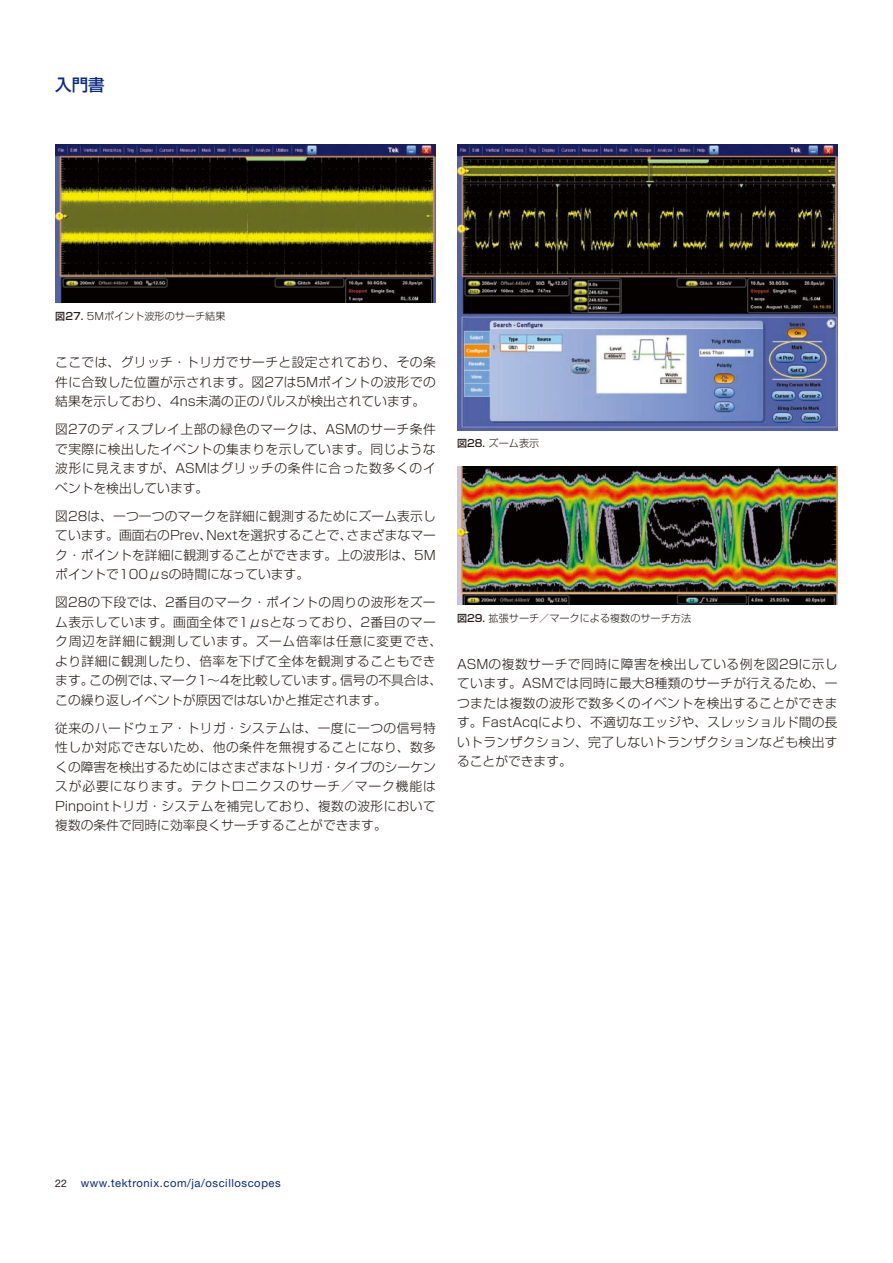
<style>
.page{position:relative;width:893px;height:1263px;background:#fff}
.page>*{position:absolute;margin:0;border:0;box-sizing:border-box;transform-origin:0 0}
.t1{font:500 16.5px "Shin Go Pro";color:#09297f}
.t2{font:300 12.75px/19.5px "Shin Go Pro";letter-spacing:.025em;color:#231916;text-align:justify}
.t3{font:11.25px "Helvetica Neue";letter-spacing:.05em;color:#09297f}
.t4{font:300 10.2px "Shin Go Pro";color:#231916}
.s1{font-weight:500}
.s2{font-size:10.5px;color:#231916}
</style>
<div class="page">
<img style="left:55px;top:145px;width:381px;height:158px">
<img style="left:457px;top:145px;width:381px;height:285px">
<img style="left:457px;top:466px;width:381px;height:138px">
<p class="t1" style="left:55px;top:71px;width:51px">入門書</p>
<p class="t4" style="left:55px;top:308px;width:172px"><span class="s1">図27.</span> 5Mポイント波形のサーチ結果</p>
<p class="t2" style="left:55px;top:351px;width:382px">ここでは、グリッチ・トリガでサーチと設定されており、その条件に合致した位置が示されます。図27は5Mポイントの波形での結果を示しており、4ns未満の正のパルスが検出されています。</p>
<p class="t2" style="left:55px;top:418px;width:382px">図27のディスプレイ上部の緑色のマークは、ASMのサーチ条件で実際に検出したイベントの集まりを示しています。同じような波形に見えますが、ASMはグリッチの条件に合った数多くのイベントを検出しています。</p>
<p class="t2" style="left:55px;top:505px;width:382px">図28は、一つ一つのマークを詳細に観測するためにズーム表示しています。画面右のPrev、Nextを選択することで、さまざまなマーク・ポイントを詳細に観測することができます。上の波形は、5Mポイントで100μsの時間になっています。</p>
<p class="t2" style="left:55px;top:591px;width:388px;text-align:left">図28の下段では、2番目のマーク・ポイントの周りの波形をズーム表示しています。画面全体で1μsとなっており、2番目のマーク周辺を詳細に観測しています。ズーム倍率は任意に変更でき、より詳細に観測したり、倍率を下げて全体を観測することもできます。この例では、マーク1～4を比較しています。信号の不具合は、この繰り返しイベントが原因ではないかと推定されます。</p>
<p class="t2" style="left:55px;top:717px;width:382px">従来のハードウェア・トリガ・システムは、一度に一つの信号特性しか対応できないため、他の条件を無視することになり、数多くの障害を検出するためにはさまざまなトリガ・タイプのシーケンスが必要になります。テクトロニクスのサーチ／マーク機能はPinpointトリガ・システムを補完しており、複数の波形において複数の条件で同時に効率良くサーチすることができます。</p>
<p class="t4" style="left:457px;top:435px;width:84px"><span class="s1">図28.</span> ズーム表示</p>
<p class="t4" style="left:457px;top:609px;width:235px"><span class="s1">図29.</span> 拡張サーチ／マークによる複数のサーチ方法</p>
<p class="t2" style="left:457px;top:652px;width:382px">ASMの複数サーチで同時に障害を検出している例を図29に示しています。ASMでは同時に最大8種類のサーチが行えるため、一つまたは複数の波形で数多くのイベントを検出することができます。FastAcqにより、不適切なエッジや、スレッショルド間の長いトランザクション、完了しないトランザクションなども検出することができます。</p>
<p class="t3" style="left:55px;top:1176px;width:227px"><span class="s2">22</span> www.tektronix.com/ja/oscilloscopes</p>
</div>
